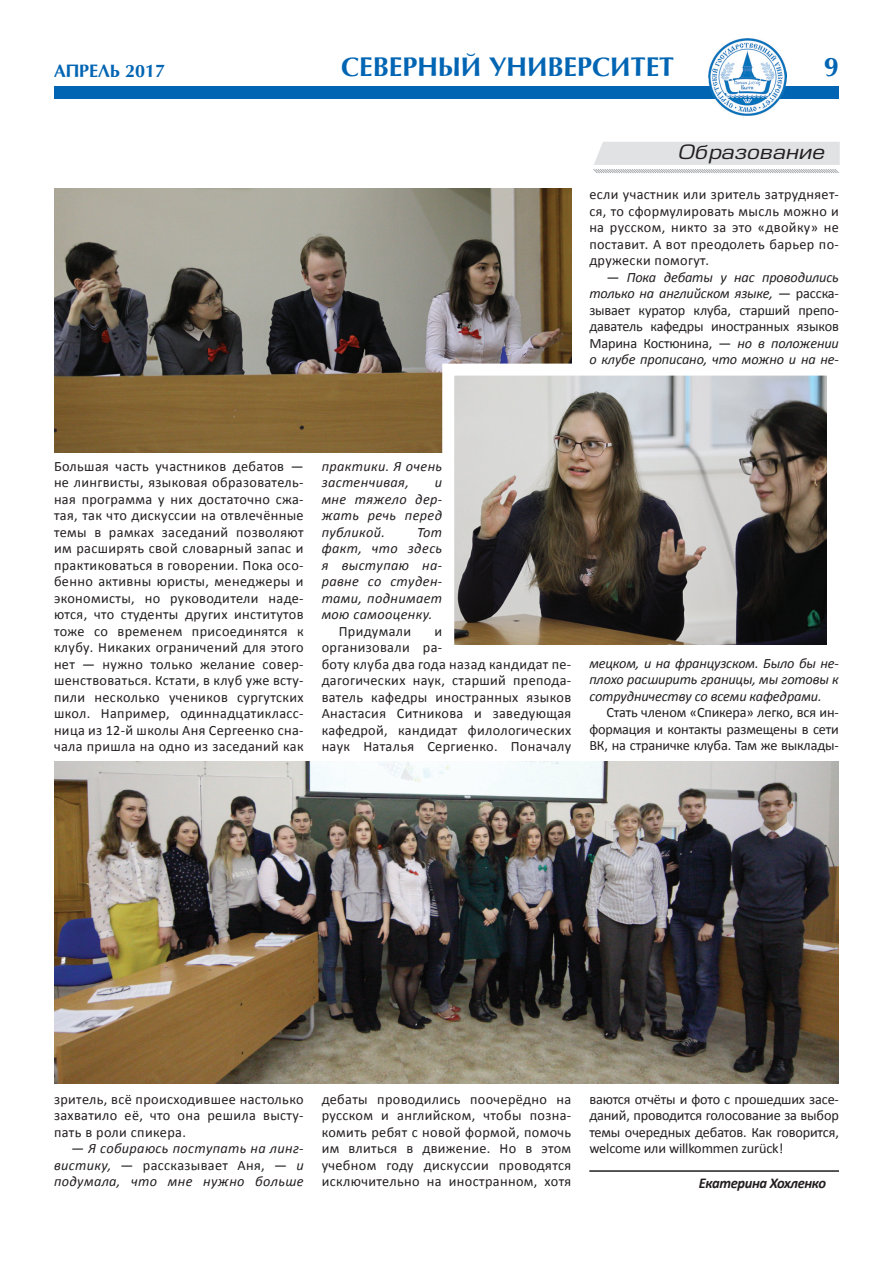
<style>
.page{position:relative;width:893px;height:1263px;background:#fff}
.page>*{position:absolute;margin:0;border:0;box-sizing:border-box;transform-origin:0 0}
.t1{font:700 27px "AG Opus High Resolution";color:#0165b3}
.t2{font:italic 19.35px "Europe";color:#231f20;scale:1.19 1}
.t3{font:700 18px "AG Opus High Resolution";color:#0165b3}
.t4{font:italic 700 15px "Calibri";letter-spacing:-.025em;color:#231f20}
.t5{font:14.25px/16.5px "Calibri";letter-spacing:.025em;color:#231f20;text-align:justify}
.t6{font:italic 14.25px/16.5px "Calibri";letter-spacing:.025em;color:#231f20;text-align:justify}
.s1{font-style:normal}
</style>
<div class="page">
<div style="left:54px;top:87px;width:785px;height:12px;background:#0165b3"></div>
<img style="left:708px;top:38px;width:79px;height:78px">
<img style="left:708px;top:87px;width:79px;height:12px">
<hr style="left:589px;top:1170px;width:250px;height:2px;background:#231f20">
<svg style="left:593px;top:142px;width:247px;height:31px"></svg>
<img style="left:54px;top:761px;width:785px;height:322px">
<img style="left:54px;top:188px;width:517px;height:265px">
<img style="left:455px;top:377px;width:371px;height:267px">
<div style="left:442px;top:364px;width:397px;height:293px;border:12px solid #fff"></div>
<p class="t3" style="left:54px;top:60px;width:113px">АпРЕËЬ 2017</p>
<h1 class="t1" style="left:341px;top:50px;width:335px">СЕВЕРНЫЙ УНИВЕРСИТЕТ</h1>
<h1 class="t1" style="left:824px;top:50px;width:17px">9</h1>
<h2 class="t2" style="left:679px;top:141px;width:125px">Образование</h2>
<p class="t5" style="left:589px;top:186px;width:251px">если участник или зритель затрудняет&shy;ся, то сформулировать мысль можно и на русском, никто за это «двойку» не поставит. А вот преодолеть барьер по&shy;дружески помогут.</p>
<p class="t6" style="left:589px;top:268px;width:251px;text-indent:17px">— Пока дебаты у нас проводились только на английском языке, <span class="s1">— расска&shy;зывает куратор клуба, старший препо&shy;даватель кафедры иностранных языков Марина Костюнина, —</span> но в положении о клубе прописано, что можно и на не-</p>
<p class="t5" style="left:54px;top:458px;width:251px">Большая часть участников дебатов — не лингвисты, языковая образователь&shy;ная программа у них достаточно сжа&shy;тая, так что дискуссии на отвлечённые темы в рамках заседаний позволяют им расширять свой словарный запас и практиковаться в говорении. Пока осо&shy;бенно активны юристы, менеджеры и экономисты, но руководители наде&shy;ются, что студенты других институтов тоже со временем присоединятся к клубу. Никаких ограничений для этого нет — нужно только желание совер&shy;шенствоваться. Кстати, в клуб уже всту&shy;пили несколько учеников сургутских школ. Например, одиннадцатикласс&shy;ница из 12-й школы Аня Сергеенко сна&shy;чала пришла на одно из заседаний как</p>
<p class="t6" style="left:322px;top:457px;width:122px">практики. Я очень застенчивая,</p>
<p class="t6" style="left:322px;top:473px;width:122px;text-indent:113px">и мне тяжело дер&shy;жать речь перед публикой.</p>
<p class="t6" style="left:322px;top:523px;width:122px;text-indent:96px">Тот факт, что здесь я выступаю на&shy;равне со студен&shy;тами, поднимает мою самооценку.</p>
<p class="t5" style="left:339px;top:623px;width:74px">Придумали</p>
<p class="t5" style="left:322px;top:623px;width:122px;text-align:right">и<br>организовали ра-</p>
<p class="t5" style="left:322px;top:656px;width:251px">боту клуба два года назад кандидат пе&shy;дагогических наук, старший препода&shy;ватель кафедры иностранных языков Анастасия Ситникова и заведующая кафедрой, кандидат филологических наук Наталья Сергиенко. Поначалу</p>
<p class="t6" style="left:589px;top:654px;width:251px">мецком, и на французском. Было бы не&shy;плохо расширить границы, мы готовы к сотрудничеству со всеми кафедрами.</p>
<p class="t5" style="left:589px;top:704px;width:251px;text-indent:17px">Стать членом «Спикера» легко, вся ин&shy;формация и контакты размещены в сети ВК, на страничке клуба. Там же выклады-</p>
<p class="t5" style="left:54px;top:1091px;width:251px">зритель, всё происходившее настолько захватило её, что она решила высту&shy;пать в роли спикера.</p>
<p class="t6" style="left:54px;top:1140px;width:251px;text-indent:17px">— Я собираюсь поступать на линг&shy;вистику, <span class="s1">— рассказывает Аня, —</span> и подумала, что мне нужно больше</p>
<p class="t5" style="left:322px;top:1091px;width:251px">дебаты проводились поочерёдно на русском и английском, чтобы позна&shy;комить ребят с новой формой, помочь им влиться в движение. Но в этом учебном году дискуссии проводятся исключительно на иностранном, хотя</p>
<p class="t5" style="left:589px;top:1091px;width:251px">ваются отчёты и фото с прошедших засе&shy;даний, проводится голосование за выбор темы очередных дебатов. Как говорится, welcome или willkommen zurück!</p>
<p class="t4" style="left:699px;top:1173px;width:129px">Екатерина Хохленко</p>
</div>
